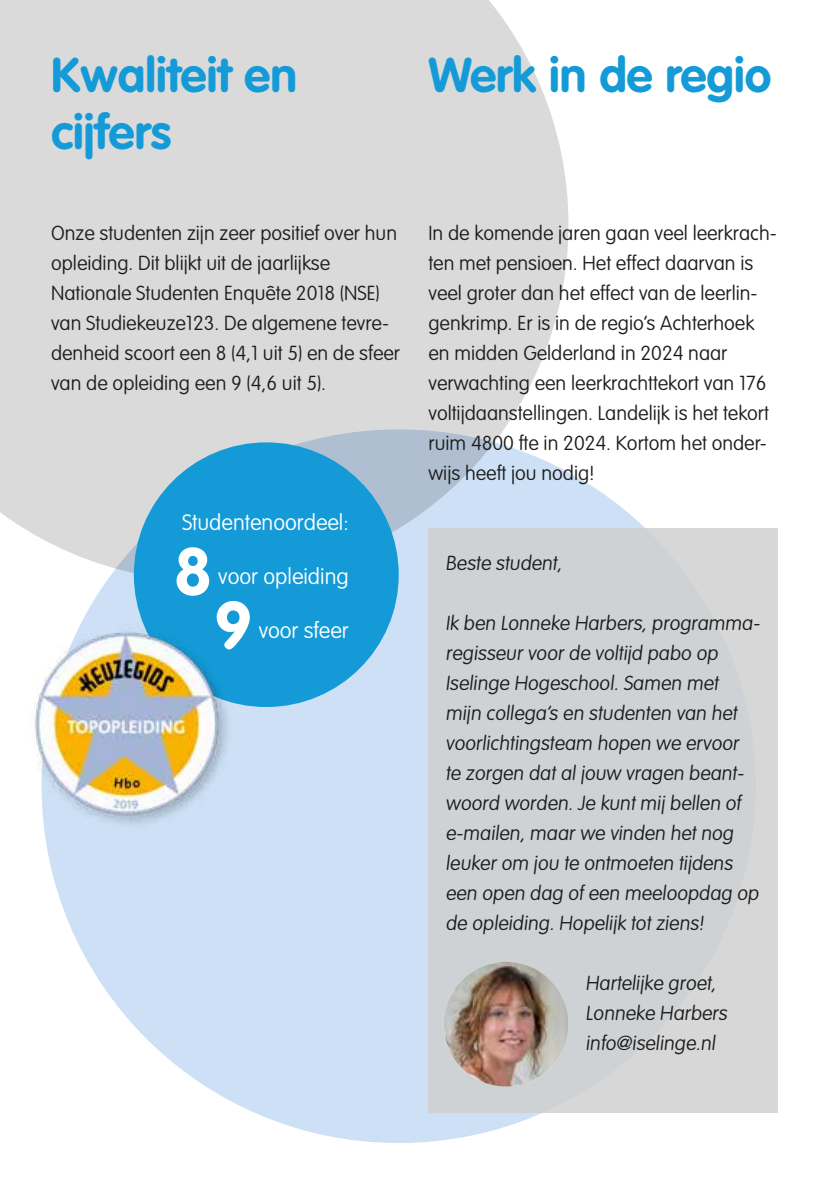
<style>
.page{position:relative;width:840px;height:1191px;background:#fff}
.page>*{position:absolute;margin:0;border:0;box-sizing:border-box;transform-origin:0 0}
.t1{font:700 66px "VAG Rounded Std";color:#fff}
.t2{font:700 48px/57.6px "VAG Rounded Std";color:#149bd7}
.t3{font:100 22px "VAG Rounded Std";color:#fff}
.t4{font:100 20px/30px "VAG Rounded Std";color:#1d1d1b}
</style>
<div class="page">
<div style="left:0;top:0;width:568px;height:580px;background:#dadada"></div>
<div style="left:42px;top:429px;width:713px;height:714px;background:#cde0f5;border-radius:50%"></div>
<div style="left:134px;top:442px;width:264px;height:265px;background:#149bd7;border-radius:50%"></div>
<div style="left:428px;top:529px;width:349px;height:584px;background:#d0d0d0"></div>
<img style="left:35px;top:622px;width:202px;height:212px">
<img style="left:443px;top:961px;width:125px;height:125px;border-radius:62px">
<p class="t2" style="left:51px;top:48px;width:247px">Kwaliteit en cijfers</p>
<p class="t4" style="left:51px;top:219px;width:350px">Onze studenten zijn zeer positief over hun opleiding. Dit blijkt uit de jaarlijkse Nationale Studenten Enquête 2018 (NSE) van Studiekeuze123. De algemene tevre&shy;denheid scoort een 8 (4,1 uit 5) en de sfeer van de opleiding een 9 (4,6 uit 5).</p>
<p class="t3" style="left:182px;top:510px;width:168px">Studentenoordeel:</p>
<p class="t1" style="left:174px;top:533px;width:39px">8</p>
<p class="t3" style="left:218px;top:564px;width:132px">voor opleiding</p>
<p class="t1" style="left:214px;top:587px;width:39px">9</p>
<p class="t3" style="left:258px;top:617px;width:92px">voor sfeer</p>
<p class="t2" style="left:428px;top:48px;width:344px">Werk in de regio</p>
<p class="t4" style="left:428px;top:219px;width:350px">In de komende jaren gaan veel leerkrach&shy;ten met pensioen. Het effect daarvan is veel groter dan het effect van de leerlin&shy;genkrimp. Er is in de regio’s Achterhoek en midden Gelderland in 2024 naar verwachting een leerkrachttekort van 176 voltijdaanstellingen. Landelijk is het tekort ruim 4800 fte in 2024. Kortom het onder&shy;wijs heeft jou nodig!</p>
<p class="t4" style="left:445px;top:549px;width:121px">Beste student,</p>
<p class="t4" style="left:445px;top:609px;width:318px">Ik ben Lonneke Harbers, programma&shy;regisseur voor de voltijd pabo op Iselinge Hogeschool. Samen met mijn collega’s en studenten van het voorlichtingsteam hopen we ervoor te zorgen dat al jouw vragen beant&shy;woord worden. Je kunt mij bellen of e-mailen, maar we vinden het nog leuker om jou te ontmoeten tijdens een open dag of een meeloopdag op de opleiding. Hopelijk tot ziens!</p>
<p class="t4" style="left:585px;top:969px;width:146px">Hartelijke groet,<br>Lonneke Harbers info@iselinge.nl</p>
</div>
